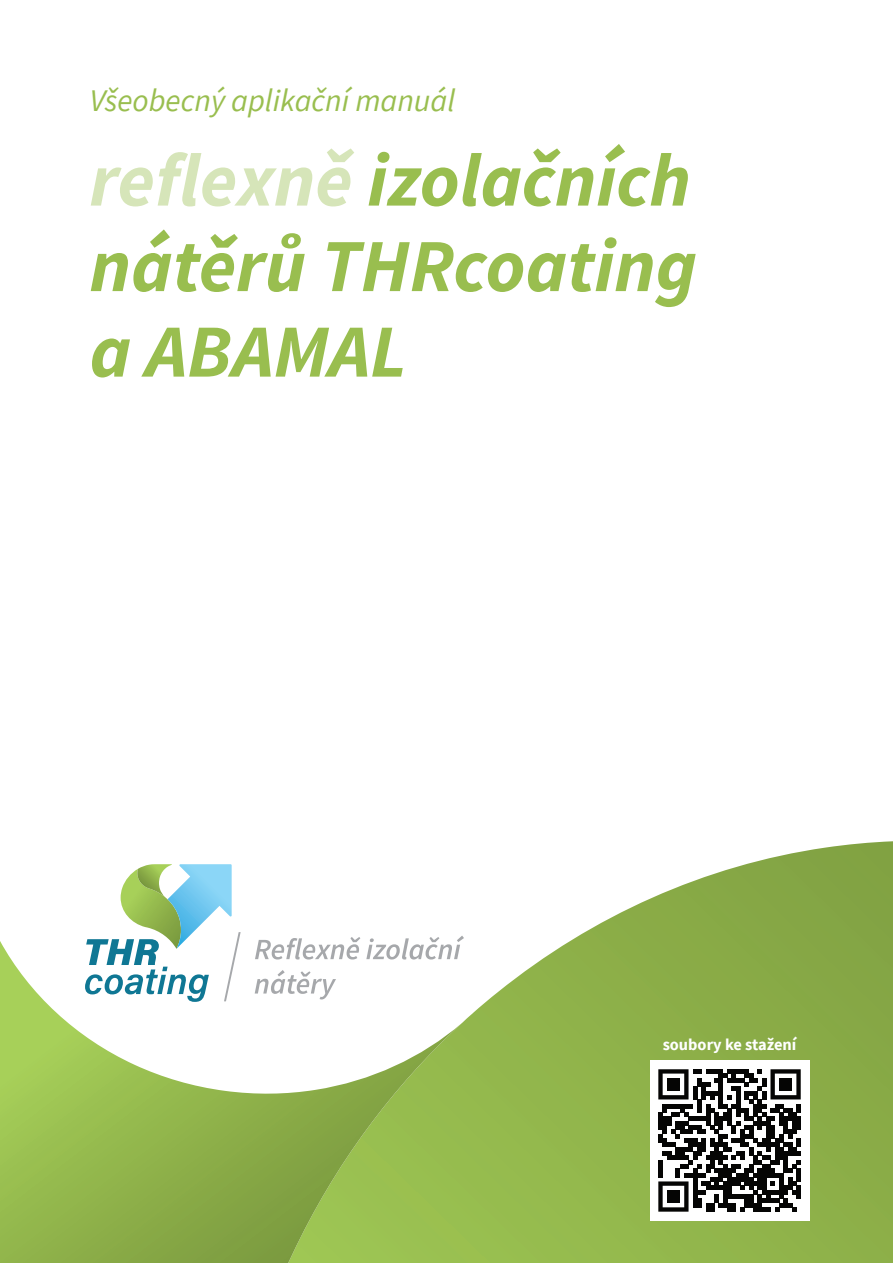
<style>
.page{position:relative;width:893px;height:1263px;background:#fff}
.page>*{position:absolute;margin:0;border:0;box-sizing:border-box;transform-origin:0 0}
.t1{font:italic 700 75px/85.5px "Source Sans Pro";color:#99be4f;text-align:justify}
.t2{font:italic 31.5px "Source Sans Pro";color:#99be4f}
.t3{font:700 16.35px "Source Sans Pro";color:#fff}
.s1{color:rgb(153 190 79/.4)}
</style>
<div class="page">
<svg style="left:360px;top:841px;width:533px;height:422px"></svg>
<svg style="left:0;top:941px;width:462px;height:322px"></svg>
<div style="left:650px;top:1061px;width:159px;height:159px;background:#fff"></div>
<svg style="left:658px;top:1069px;width:143px;height:143px"></svg>
<div style="left:667px;top:1078px;width:13px;height:13px;background:#050504"></div>
<div style="left:779px;top:1078px;width:13px;height:13px;background:#050504"></div>
<div style="left:667px;top:1190px;width:13px;height:13px;background:#050504"></div>
<svg style="left:255px;top:937px;width:105px;height:22px"></svg>
<svg style="left:366px;top:935px;width:98px;height:24px"></svg>
<svg style="left:255px;top:970px;width:81px;height:29px"></svg>
<svg style="left:85px;top:864px;width:156px;height:138px"></svg>
<p class="t2" style="left:90px;top:81px;width:367px">Všeobecný aplikační manuál</p>
<p class="t1" style="left:90px;top:136px;width:609px"><span class="s1">reflexně</span> izolačních nátěrů THRcoating a ABAMAL</p>
<p class="t3" style="left:663px;top:1034px;width:135px">soubory ke stažení</p>
</div>
